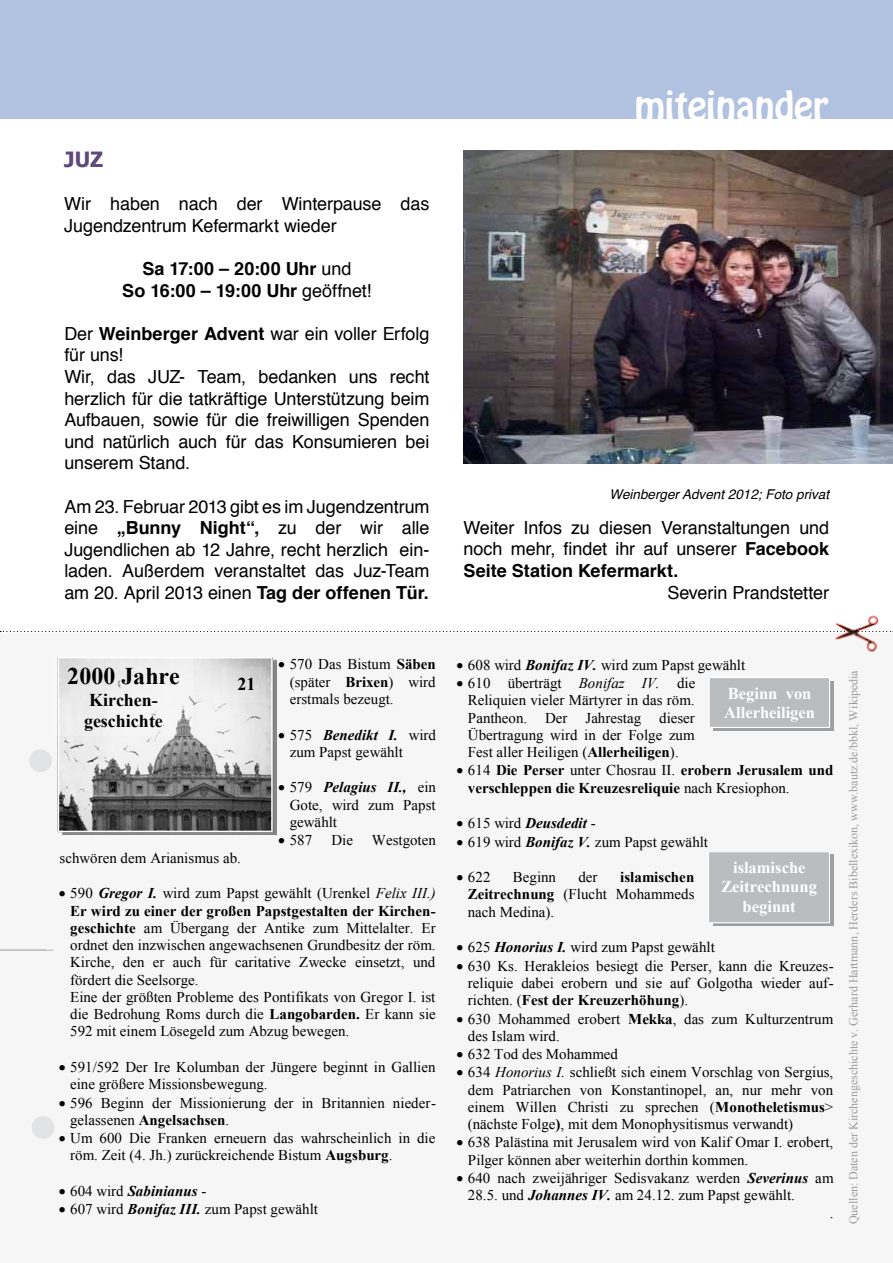
<style>
.page{position:relative;width:893px;height:1263px;background:#fff}
.page>*{position:absolute;margin:0;border:0;box-sizing:border-box;transform-origin:0 0}
.t1{font:36px "Hobo Std";color:#fff}
.t2{font:700 24px "Times New Roman";letter-spacing:.005em;color:#000}
.t3{font:700 21px "Tahoma";color:#5f497a}
.t4{font:18px/21.6px "Helvetica";letter-spacing:-.005em;color:#000}
.t5{font:700 18px/21.6px "Helvetica";letter-spacing:.005em;color:#000;text-align:center}
.t6{font:700 18px/20.7px "Times New Roman";color:#000}
.t7{font:700 16.5px/19.2px "Times New Roman";color:#fff}
.t8{font:15px/17.2px "Times New Roman";color:#000}
.t9{font:700 15px/17.2px "Times New Roman";color:#000}
.t10{font:italic 700 15px "Times New Roman";color:#000}
.t11{font:italic 13.5px "Helvetica";color:#000}
.t12{font:12px "Times New Roman";letter-spacing:-.005em;color:#9c9d9f}
.s1{font-weight:400}
.s2{font-weight:700}
.s3{font-weight:700;font-style:italic}
.s4{font-style:italic}
.s5{font-weight:400;font-style:normal}
</style>
<div class="page">
<div style="left:0;top:0;width:893px;height:119px;background:#b1c2e1"></div>
<div style="left:0;top:634px;width:893px;height:629px;background:#f6f6f6"></div>
<img style="left:58px;top:657px;width:218px;height:178px">
<div style="left:55px;top:656px;width:138px;height:80px;background:#fff;opacity:.25"></div>
<div style="left:223px;top:667px;width:43px;height:35px;background:#fff;opacity:.17"></div>
<div style="left:714px;top:680px;width:120px;height:50px;background:#9d9ea0"></div>
<div style="left:709px;top:677px;width:121px;height:50px;background:#bbbcbe"></div>
<div style="left:709px;top:677px;width:121px;height:51px;border:1px solid #fff"></div>
<svg style="left:713px;top:855px;width:121px;height:71px"></svg>
<div style="left:708px;top:852px;width:121px;height:71px;background:#bbbcbe"></div>
<div style="left:708px;top:851px;width:122px;height:72px;border:1px solid #fff"></div>
<hr style="left:0;top:949px;width:46px;height:1px;background:#bbbcbe">
<hr style="left:0;top:950px;width:53px;height:1px;background:#bbbcbe">
<div style="left:29px;top:749px;width:23px;height:24px;background:#e2e3e4;border-radius:50%"></div>
<div style="left:28px;top:748px;width:25px;height:25px;border:1px solid #f6f6f6;border-radius:50%"></div>
<div style="left:31px;top:1115px;width:24px;height:24px;background:#e2e3e4;border-radius:50%"></div>
<div style="left:31px;top:1115px;width:25px;height:25px;border:1px solid #f6f6f6;border-radius:50%"></div>
<svg style="left:0;top:631px;width:814px;height:1px"></svg>
<img style="left:815px;top:615px;width:78px;height:37px">
<img style="left:463px;top:151px;width:430px;height:312px">
<h3 class="t3" style="left:64px;top:145px;width:40px">JUZ</h3>
<p class="t4" style="left:64px;top:194px;width:367px">Wir haben nach der Winterpause das<br>Jugendzentrum Kefermarkt wieder</p>
<p class="t5" style="left:122px;top:258px;width:251px">Sa 17:00 – 20:00 Uhr <span class="s1">und<br></span>So 16:00 – 19:00 Uhr <span class="s1">geöffnet!</span></p>
<p class="t4" style="left:64px;top:323px;width:367px">Der <span class="s2">Weinberger Advent</span> war ein voller Erfolg für uns!<br>Wir, das JUZ- Team, bedanken uns recht herzlich für die tatkräftige Unterstützung beim Aufbauen, sowie für die freiwilligen Spenden und natürlich auch für das Konsumieren bei unserem Stand.</p>
<p class="t4" style="left:64px;top:496px;width:367px;text-align:justify">Am 23. Februar 2013 gibt es im Jugendzentrum eine <span class="s2">„Bunny Night“,</span> zu der wir alle Jugendlichen ab 12 Jahre, recht herzlich ein&shy;laden. Außerdem veranstaltet das Juz-Team am 20. April 2013 einen <span class="s2">Tag der offenen Tür.</span></p>
<h1 class="t1" style="left:635px;top:81px;width:195px">miteinander</h1>
<p class="t11" style="left:609px;top:484px;width:221px">Weinberger Advent 2012; Foto privat</p>
<p class="t4" style="left:463px;top:517px;width:367px;text-align:justify">Weiter Infos zu diesen Veranstaltungen und noch mehr, findet ihr auf unserer <span class="s2">Facebook Seite Station Kefermarkt.</span></p>
<p class="t4" style="left:667px;top:582px;width:163px">Severin Prandstetter</p>
<h2 class="t2" style="left:67px;top:659px;width:114px">2000 Jahre</h2>
<p class="t6" style="left:84px;top:689px;width:80px">Kirchen&shy;geschichte</p>
<p class="t6" style="left:238px;top:673px;width:19px">21</p>
<p class="t8" style="left:290px;top:655px;width:148px;text-align:justify;text-indent:-12px">• 570 Das Bistum <span class="s2">Säben </span>(später <span class="s2">Brixen</span>) wird erstmals bezeugt.</p>
<p class="t8" style="left:290px;top:726px;width:148px;text-indent:-12px">• 575 <span class="s3">Benedikt I.</span> wird zum Papst gewählt</p>
<p class="t8" style="left:290px;top:778px;width:148px;text-align:justify;text-indent:-12px">• 579 <span class="s3">Pelagius II.,</span> ein Gote, wird zum Papst gewählt</p>
<p class="t8" style="left:278px;top:831px;width:36px">• 587</p>
<p class="t8" style="left:331px;top:831px;width:23px">Die</p>
<p class="t8" style="left:372px;top:831px;width:65px">Westgoten</p>
<p class="t8" style="left:60px;top:849px;width:183px">schwören dem Arianismus ab.</p>
<p class="t8" style="left:70px;top:884px;width:367px;text-indent:-12px">• 590 <span class="s3">Gregor I.</span> wird zum Papst gewählt (Urenkel <span class="s4">Felix III.)<br></span><span class="s2">Er wird zu einer der großen Papstgestalten der Kirchen&shy;geschichte</span> am Übergang der Antike zum Mittelalter. Er ordnet den inzwischen angewachsenen Grundbesitz der röm.<br>Kirche, den er auch für caritative Zwecke einsetzt, und fördert die Seelsorge.<br>Eine der größten Probleme des Pontifikats von Gregor I. ist die Bedrohung Roms durch die <span class="s2">Langobarden.</span> Er kann sie 592 mit einem Lösegeld zum Abzug bewegen.</p>
<p class="t8" style="left:70px;top:1058px;width:367px;text-indent:-12px">• 591/592 Der Ire Kolumban der Jüngere beginnt in Gallien eine größere Missionsbewegung.</p>
<p class="t8" style="left:70px;top:1094px;width:367px;text-indent:-12px">• 596 Beginn der Missionierung der in Britannien nieder&shy;gelassenen <span class="s2">Angelsachsen</span>.</p>
<p class="t8" style="left:70px;top:1129px;width:367px;text-indent:-12px">• Um 600 Die Franken erneuern das wahrscheinlich in die röm. Zeit (4. Jh.) zurückreichende Bistum <span class="s2">Augsburg</span>.</p>
<p class="t10" style="left:59px;top:1180px;width:149px">• <span class="s5">604 wird</span> Sabinianus <span class="s5">-</span></p>
<p class="t8" style="left:59px;top:1200px;width:261px">• 607 wird <span class="s3">Bonifaz III.</span> zum Papst gewählt</p>
<p class="t8" style="left:456px;top:656px;width:290px">• 608 wird <span class="s3">Bonifaz IV.</span> wird zum Papst gewählt</p>
<p class="t8" style="left:468px;top:674px;width:229px;text-align:justify;text-indent:-12px">• 610 überträgt <span class="s4">Bonifaz IV.</span> die Reliquien vieler Märtyrer in das röm.<br>Pantheon. Der Jahrestag dieser Übertragung wird in der Folge zum Fest aller Heiligen (<span class="s2">Allerheiligen</span>).</p>
<p class="t9" style="left:468px;top:761px;width:367px;text-indent:-12px">• <span class="s1">614</span> Die Perser <span class="s1">unter Chosrau II.</span> erobern Jerusalem und verschleppen die Kreuzesreliquie <span class="s1">nach Kresiophon.</span></p>
<p class="t10" style="left:456px;top:813px;width:141px">• <span class="s5">615 wird</span> Deusdedit <span class="s5">-</span></p>
<p class="t8" style="left:456px;top:833px;width:253px">• 619 wird <span class="s3">Bonifaz V.</span> zum Papst gewählt</p>
<p class="t8" style="left:456px;top:868px;width:36px">• 622</p>
<p class="t8" style="left:513px;top:868px;width:45px">Beginn</p>
<p class="t8" style="left:578px;top:868px;width:21px">der</p>
<p class="t7" style="left:724px;top:684px;width:92px">Beginn von<br>Allerheiligen</p>
<p class="t7" style="left:721px;top:857px;width:97px;text-align:center">islamische<br>Zeitrechnung beginnt</p>
<p class="t8" style="left:468px;top:868px;width:228px;text-align:justify;text-indent:152px"><span class="s2">islamischen Zeitrechnung</span> (Flucht Mohammeds nach Medina).</p>
<p class="t8" style="left:456px;top:938px;width:260px">• 625 <span class="s3">Honorius I.</span> wird zum Papst gewählt</p>
<p class="t8" style="left:468px;top:957px;width:367px;text-align:justify;text-indent:-12px">• 630 Ks. Herakleios besiegt die Perser, kann die Kreuzes&shy;reliquie dabei erobern und sie auf Golgotha wieder auf&shy;richten. (<span class="s2">Fest der Kreuzerhöhung</span>).</p>
<p class="t8" style="left:468px;top:1010px;width:367px;text-indent:-12px">• 630 Mohammed erobert <span class="s2">Mekka</span>, das zum Kulturzentrum des Islam wird.</p>
<p class="t8" style="left:456px;top:1045px;width:163px">• 632 Tod des Mohammed</p>
<p class="t8" style="left:468px;top:1063px;width:367px;text-align:justify;text-indent:-12px">• 634 <span class="s4">Honorius I.</span> schließt sich einem Vorschlag von Sergius, dem Patriarchen von Konstantinopel, an, nur mehr von einem Willen Christi zu sprechen (<span class="s2">Monotheletismus</span>&gt; (nächste Folge<span class="s2">)</span>, mit dem Monophysitismus verwandt)</p>
<p class="t8" style="left:468px;top:1133px;width:367px;text-indent:-12px">• 638 Palästina mit Jerusalem wird von Kalif Omar I. erobert,<br>Pilger können aber weiterhin dorthin kommen.</p>
<p class="t8" style="left:456px;top:1169px;width:379px">• 640 nach zweijähriger Sedisvakanz werden <span class="s3">Severinus</span> am</p>
<p class="t8" style="left:468px;top:1186px;width:329px">28.5. und <span class="s3">Johannes IV.</span> am 24.12. zum Papst gewählt.</p>
<p class="t8" style="left:830px;top:1204px;width:5px">.</p>
<p class="t12" style="left:845px;top:1224px;width:555px;rotate:-90deg">Quellen: Daten der Kirchengeschichte v. Gerhard Hartmann, Herders Bibellexikon, www.bautz.de/bbkl, Wikipedia</p>
</div>
